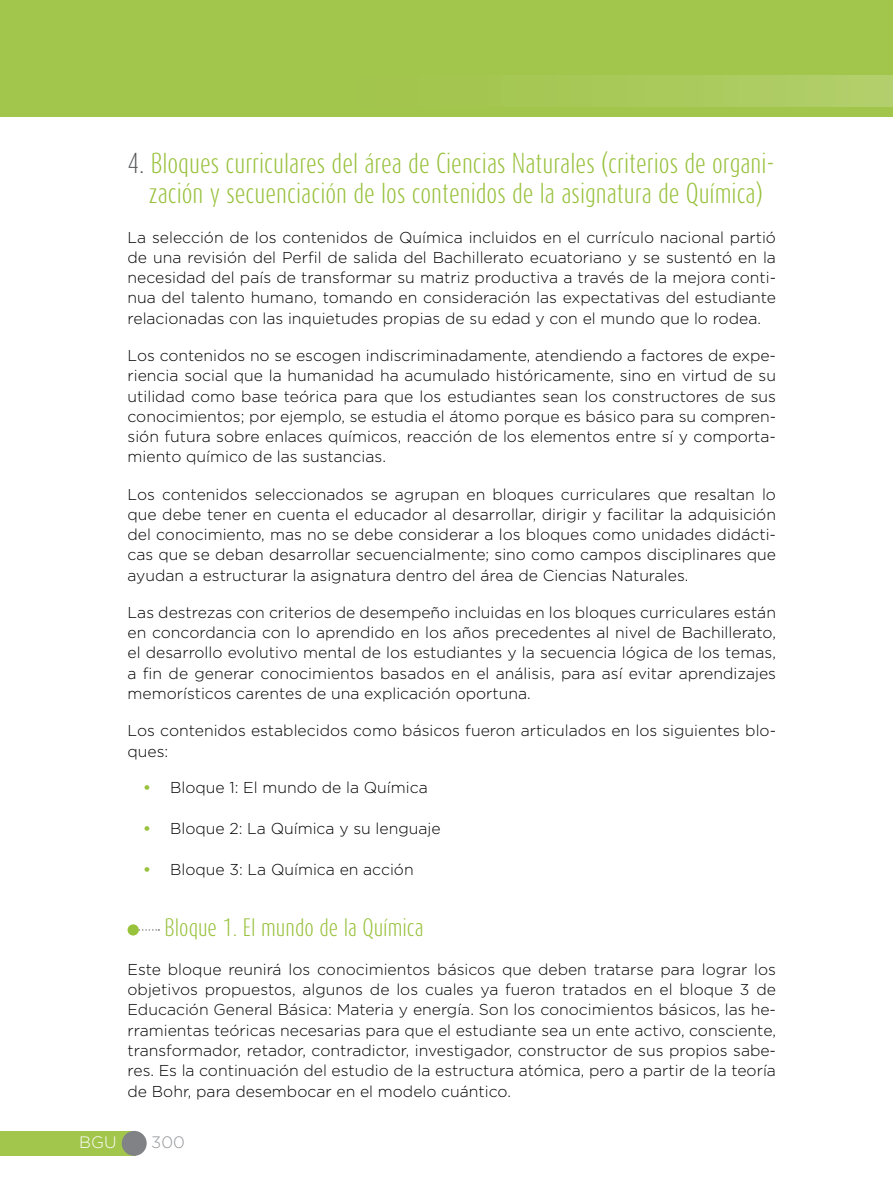
<style>
.page{position:relative;width:893px;height:1191px;background:#fff}
.page>*{position:absolute;margin:0;border:0;box-sizing:border-box;transform-origin:0 0}
.t1{font:300 24px/30px "Dax Compact";color:#98c13c;text-align:center}
.t2{font:300 21px "Dax Compact";color:#98c13c}
.t3{font:300 16.5px "Gotham";color:#fff}
.t4{font:300 16.5px "Gotham";color:#939598}
.t5{font:300 15.75px/20.2px "Gotham";color:#000;text-align:justify}
.s1{color:#58595b}
.s2{font-weight:700;color:#98c13c}
</style>
<div class="page">
<div style="left:0;top:0;width:893px;height:117px;background:#a2c54c"></div>
<div style="left:43px;top:75px;width:850px;height:32px;background:linear-gradient(to right,#9ec344,#afcd66)"></div>
<div style="left:0;top:1130px;width:135px;height:25px;background:#a2c54c"></div>
<div style="left:122px;top:1130px;width:25px;height:25px;background:#808285;border-radius:50%"></div>
<svg style="left:139px;top:929px;width:20px;height:1px"></svg>
<div style="left:128px;top:924px;width:11px;height:11px;background:#98c13c;border-radius:50%"></div>
<h1 class="t1" style="left:128px;top:148px;width:649px"><span class="s1">4.</span> Bloques curriculares del área de Ciencias Naturales (criterios de organi&shy;zación y secuenciación de los contenidos de la asignatura de Química)</h1>
<p class="t5" style="left:128px;top:226px;width:650px">La selección de los contenidos de Química incluidos en el currículo nacional partió de una revisión del Perfil de salida del Bachillerato ecuatoriano y se sustentó en la necesidad del país de transformar su matriz productiva a través de la mejora conti&shy;nua del talento humano, tomando en consideración las expectativas del estudiante relacionadas con las inquietudes propias de su edad y con el mundo que lo rodea.</p>
<p class="t5" style="left:128px;top:345px;width:650px">Los contenidos no se escogen indiscriminadamente, atendiendo a factores de expe&shy;riencia social que la humanidad ha acumulado históricamente, sino en virtud de su utilidad como base teórica para que los estudiantes sean los constructores de sus conocimientos; por ejemplo, se estudia el átomo porque es básico para su compren&shy;sión futura sobre enlaces químicos, reacción de los elementos entre sí y comporta&shy;miento químico de las sustancias.</p>
<p class="t5" style="left:128px;top:483px;width:650px">Los contenidos seleccionados se agrupan en bloques curriculares que resaltan lo que debe tener en cuenta el educador al desarrollar, dirigir y facilitar la adquisición del conocimiento, mas no se debe considerar a los bloques como unidades didácti&shy;cas que se deban desarrollar secuencialmente; sino como campos disciplinares que ayudan a estructurar la asignatura dentro del área de Ciencias Naturales.</p>
<p class="t5" style="left:128px;top:602px;width:650px">Las destrezas con criterios de desempeño incluidas en los bloques curriculares están en concordancia con lo aprendido en los años precedentes al nivel de Bachillerato, el desarrollo evolutivo mental de los estudiantes y la secuencia lógica de los temas, a fin de generar conocimientos basados en el análisis, para así evitar aprendizajes memorísticos carentes de una explicación oportuna.</p>
<p class="t5" style="left:128px;top:720px;width:650px">Los contenidos establecidos como básicos fueron articulados en los siguientes blo&shy;ques:</p>
<p class="t5" style="left:143px;top:777px;width:286px"><span class="s2">•</span> Bloque 1: El mundo de la Química</p>
<p class="t5" style="left:143px;top:817px;width:299px"><span class="s2">•</span> Bloque 2: La Química y su lenguaje</p>
<p class="t5" style="left:143px;top:858px;width:272px"><span class="s2">•</span> Bloque 3: La Química en acción</p>
<h2 class="t2" style="left:165px;top:913px;width:261px">Bloque 1. El mundo de la Química</h2>
<p class="t5" style="left:128px;top:958px;width:650px">Este bloque reunirá los conocimientos básicos que deben tratarse para lograr los objetivos propuestos, algunos de los cuales ya fueron tratados en el bloque 3 de Educación General Básica: Materia y energía. Son los conocimientos básicos, las he&shy;rramientas teóricas necesarias para que el estudiante sea un ente activo, consciente, transformador, retador, contradictor, investigador, constructor de sus propios sabe&shy;res. Es la continuación del estudio de la estructura atómica, pero a partir de la teoría de Bohr, para desembocar en el modelo cuántico.</p>
<p class="t3" style="left:79px;top:1132px;width:39px">BGU</p>
<p class="t4" style="left:151px;top:1132px;width:35px">300</p>
</div>
